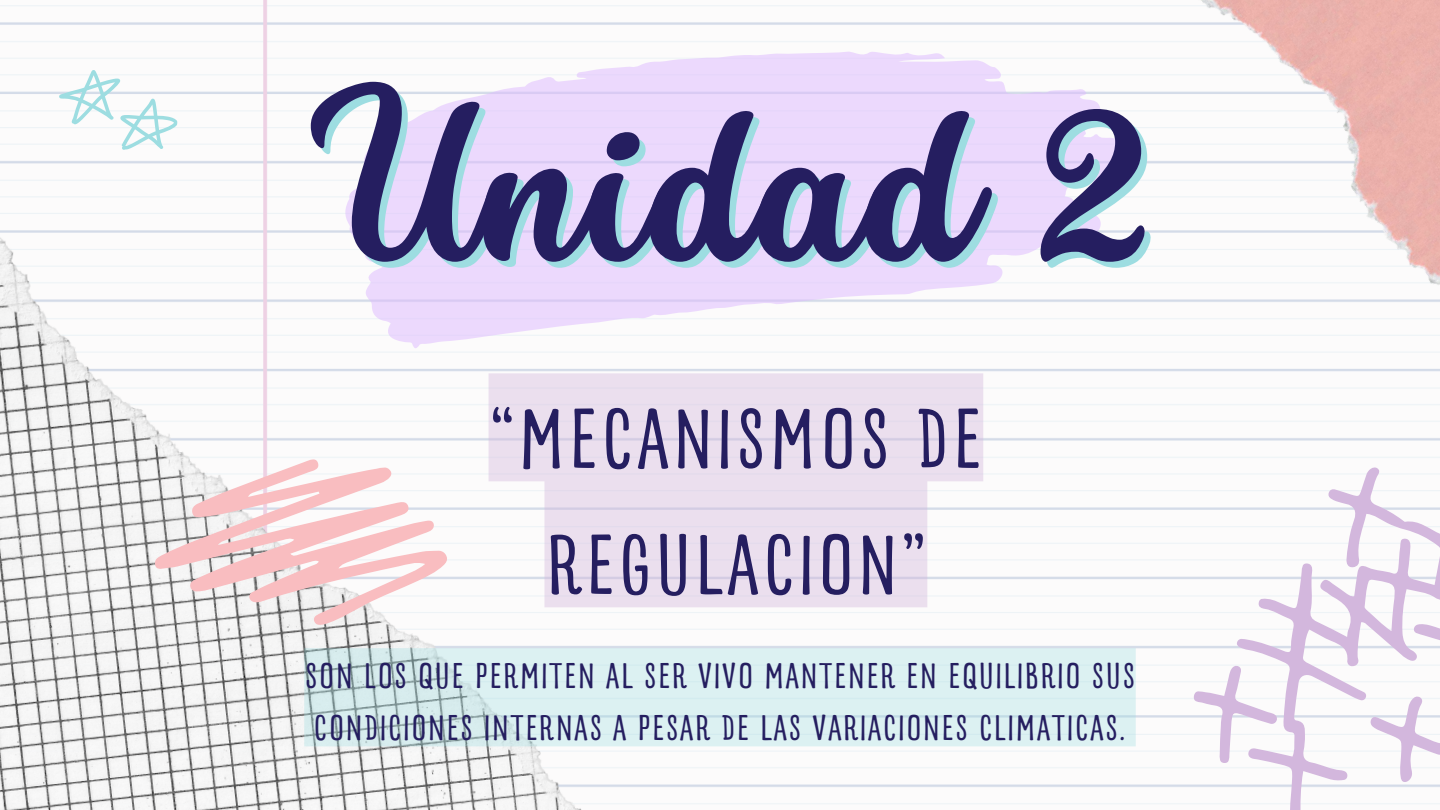
<style>
.page{position:relative;width:1440px;height:810px;background:#fff}
.page>*{position:absolute;margin:0;border:0;box-sizing:border-box;transform-origin:0 0}
.t1{font:200px "Stars Love";color:#251e60}
.t2{font:90px/126px "Nefelibata Pen Sans";color:#251e60;text-align:center}
.t3{font:38px/52.5px "Nefelibata Pen Sans";color:#251e60}
</style>
<div class="page">
<img style="left:0;top:0;width:1440px;height:804px">
<svg style="left:344px;top:51px;width:733px;height:299px;fill:#ecd9fd"></svg>
<svg style="left:609px;top:373px;width:374px;height:234px;background:#ebe0ee"></svg>
<img style="left:1077px;top:0;width:363px;height:419px">
<img style="left:0;top:110px;width:609px;height:700px">
<svg style="left:155px;top:457px;width:293px;height:168px"></svg>
<svg style="left:56px;top:67px;width:124px;height:86px"></svg>
<svg style="left:1236px;top:467px;width:204px;height:343px"></svg>
<svg style="left:1193px;top:665px;width:85px;height:98px"></svg>
<svg style="left:1371px;top:597px;width:69px;height:185px"></svg>
<svg style="left:304px;top:648px;width:832px;height:98px;background:#d6ebed"></svg>
<p class="t1" style="left:311px;top:76px;width:842px">Unidad 2</p>
<p class="t2" style="left:489px;top:364px;width:496px">“MECANISMOS DE<br>REGULACION”</p>
<p class="t3" style="left:304px;top:645px;width:833px">SON LOS QUE PERMITEN AL SER VIVO MANTENER EN EQUILIBRIO SUS<br>CONDICIONES INTERNAS A PESAR DE LAS VARIACIONES CLIMATICAS.</p>
</div>
